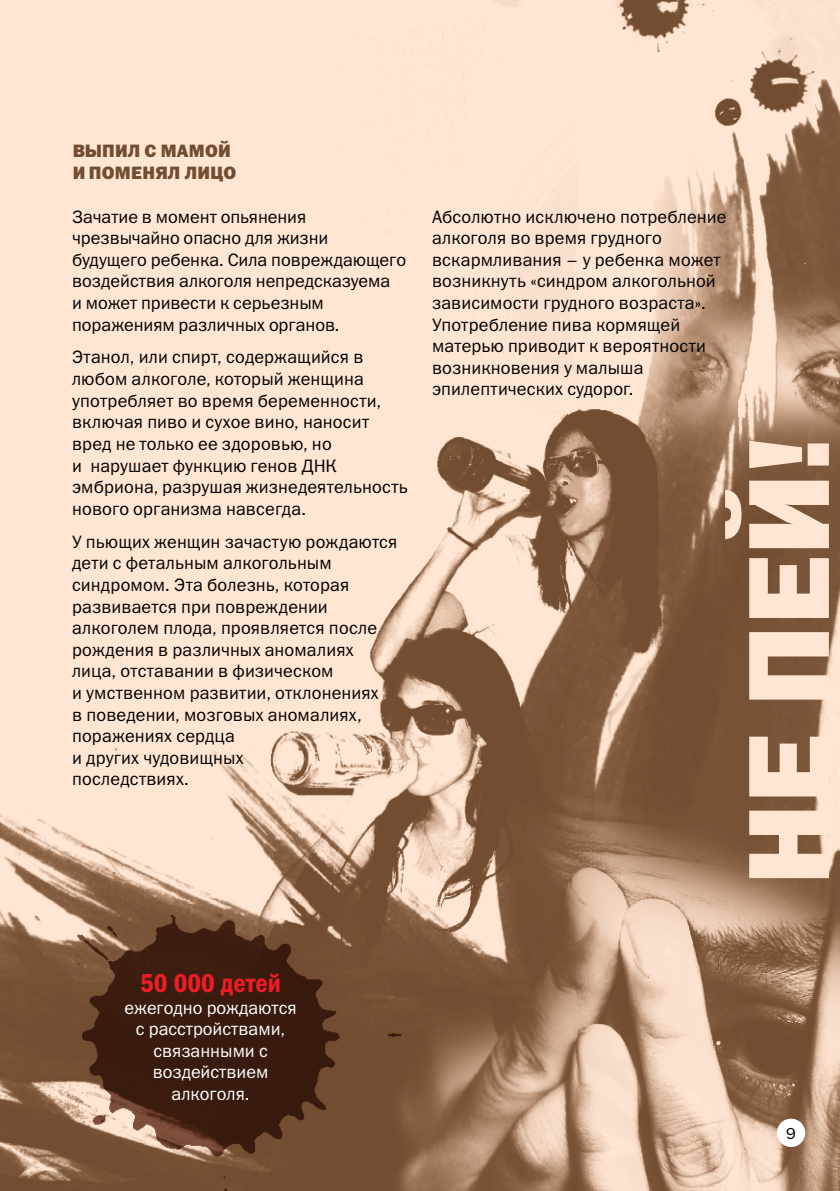
<style>
.page{position:relative;width:840px;height:1191px;background:#fff}
.page>*{position:absolute;margin:0;border:0;box-sizing:border-box;transform-origin:0 0}
.t1{font:116px "Franklin Gothic Heavy C";color:#fee6d3}
.t2{font:26px "Franklin Gothic Demi Cond C";color:#ed1d24}
.t3{font:18px/21.6px "Franklin Gothic Book C";letter-spacing:.005em;color:#000}
.t4{font:18px/21.6px "Franklin Gothic Book C";color:#fff;text-align:center}
.t5{font:18px/22px "Franklin Gothic Heavy C";letter-spacing:.01em;color:#74563c}
.t6{font:16px "Franklin Gothic Book C";color:#000}
</style>
<div class="page">
<img style="left:0;top:0;width:839px;height:1191px">
<img style="left:60px;top:912px;width:348px;height:279px">
<div style="left:776px;top:1118px;width:28px;height:29px;background:#fff;border-radius:50%"></div>
<p class="t5" style="left:72px;top:139px;width:165px">Выпил с мамой и поменял лицо</p>
<p class="t3" style="left:72px;top:205px;width:335px">Зачатие в момент опьянения чрезвычайно опасно для жизни будущего ребенка. Сила повреждающего воздействия алкоголя непредсказуема<br>и может привести к серьезным поражениям различных органов.</p>
<p class="t3" style="left:72px;top:346px;width:337px">Этанол, или спирт, содержащийся в любом алкоголе, который женщина употребляет во время беременности, включая пиво и сухое вино, наносит вред не только ее здоровью, но<br>и нарушает функцию генов ДНК эмбриона, разрушая жизнедеятельность нового организма навсегда.</p>
<p class="t3" style="left:72px;top:530px;width:327px">У пьющих женщин зачастую рождаются дети с фетальным алкогольным синдромом. Эта болезнь, которая развивается при повреждении алкоголем плода, проявляется после рождения в различных аномалиях лица, отставании в физическом<br>и умственном развитии, отклонениях<br>в поведении, мозговых аномалиях, поражениях сердца<br>и других чудовищных<br>последствиях.</p>
<p class="t3" style="left:432px;top:205px;width:296px">Абсолютно исключено потребление алкоголя во время грудного вскармливания – у ребенка может возникнуть «синдром алкогольной зависимости грудного возраста».<br>Употребление пива кормящей матерью приводит к вероятности возникновения у малыша эпилептических судорог.</p>
<h1 class="t1" style="left:722px;top:885px;width:451px;rotate:-90deg">НЕ ПЕЙ!</h1>
<h2 class="t2" style="left:140px;top:968px;width:142px">50 000 детей</h2>
<p class="t4" style="left:124px;top:996px;width:173px">ежегодно рождаются с расстройствами, связанными с воздействием алкоголя.</p>
<p class="t6" style="left:785px;top:1124px;width:11px">9</p>
</div>
